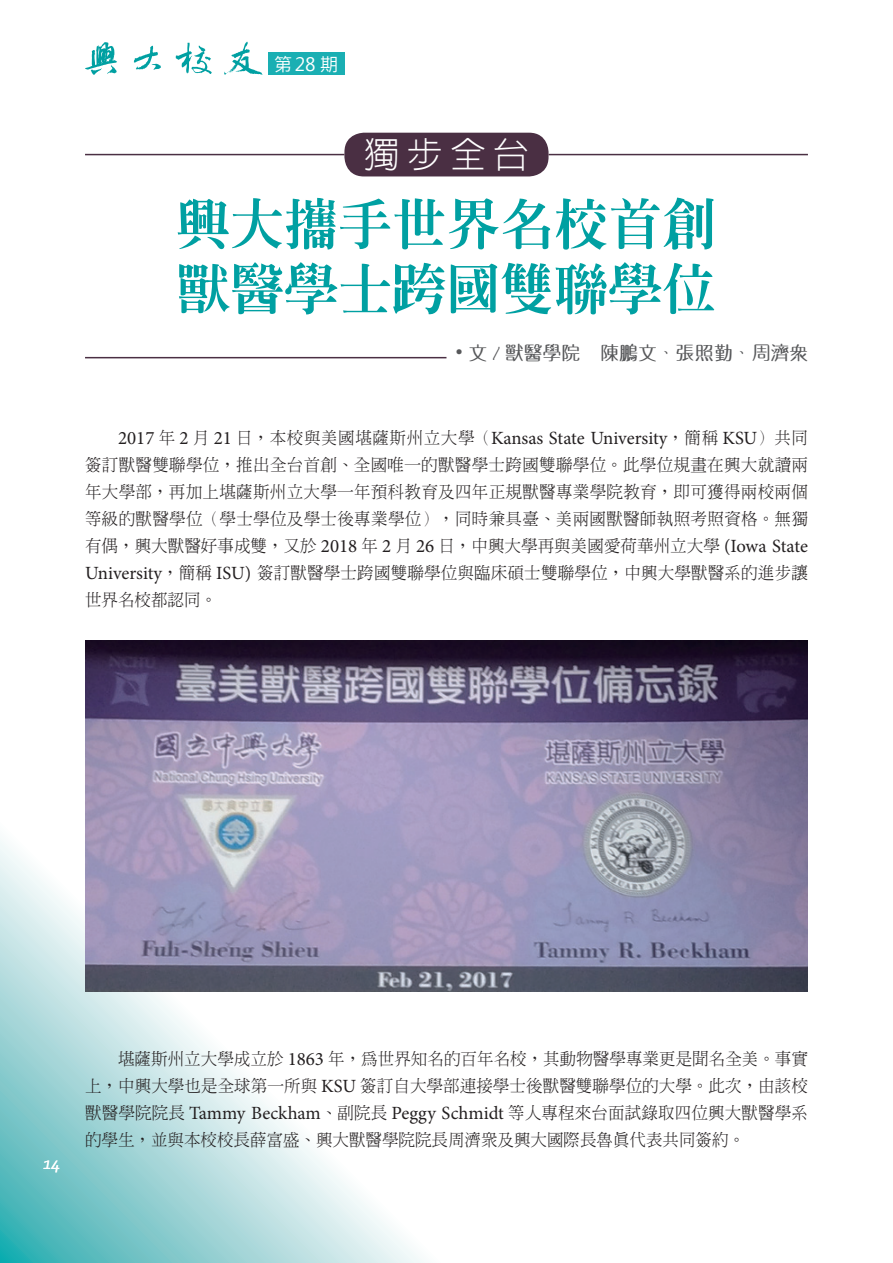
<style>
.page{position:relative;width:893px;height:1263px;background:#fff}
.page>*{position:absolute;margin:0;border:0;box-sizing:border-box;transform-origin:0 0}
.t1{font:800 54px/64.8px "AR Ming B5";color:#00a0a2}
.t2{font:300 36px "AR Hei B5";color:#fff}
.t3{font:18.6px "Minion Pro";letter-spacing:-.005em;color:#231f20}
.t4{font:18px "ID Yuan New";letter-spacing:.05em;color:#57585a}
.t5{font:600 18px "Noto Sans CJ Ktc";color:#fff}
.t6{font:italic 18px "Corbel";color:#fff}
.t7{font:300 16.5px/27px "AR Ming B5";color:#231f20;text-align:justify}
.s1{font-family:"Ebrima";font-weight:400;font-size:19.5px}
.s2{font-family:"AR Ming B5";font-weight:300;font-size:16.5px}
.s3{font-size:18.9px}
.s4{font-family:"Adobe Ming Std";font-weight:300;font-size:16.5px}
.s5{font-family:"Adobe Ming Std"}
.s6{font-family:"Minion Pro";font-weight:400;font-size:18.9px}
.s7{font-family:"Minion Pro";font-weight:400;font-size:18.6px}
</style>
<div class="page">
<svg style="left:0;top:840px;width:423px;height:423px"></svg>
<div style="left:344px;top:133px;width:205px;height:43px;background:#4a2f43;border-radius:20px"></div>
<hr style="left:85px;top:154px;width:259px;height:1px;background:#4a2f43">
<hr style="left:85px;top:357px;width:361px;height:1px;background:#4a2f43">
<hr style="left:549px;top:154px;width:259px;height:1px;background:#4a2f43">
<img style="left:85px;top:641px;width:723px;height:351px">
<div style="left:268px;top:53px;width:76px;height:22px;background:#1aafb3"></div>
<svg style="left:224px;top:42px;width:38px;height:33px"></svg>
<svg style="left:176px;top:43px;width:36px;height:31px"></svg>
<svg style="left:134px;top:46px;width:27px;height:24px"></svg>
<svg style="left:85px;top:42px;width:32px;height:33px"></svg>
<p class="t5" style="left:274px;top:54px;width:66px">第<span class="s1">28</span>期</p>
<h2 class="t2" style="left:364px;top:137px;width:167px">獨步全台</h2>
<h1 class="t1" style="left:176px;top:191px;width:542px">興大攜手世界名校首創獸醫學士跨國雙聯學位</h1>
<p class="t4" style="left:450px;top:344px;width:359px">˙文 / 獸醫學院 陳鵬文、張照勤、周濟眾</p>
<p class="t3" style="left:85px;top:426px;width:724px"><span class="s2">　　</span><span class="s3">2017</span> <span class="s2">年</span> <span class="s3">2</span> <span class="s2">月</span> <span class="s3">21</span> <span class="s2">日</span><span class="s4">，</span><span class="s2">本校與美國堪薩斯州立大學</span><span class="s4">（</span>Kansas State University<span class="s4">，</span><span class="s2">簡稱</span> KSU<span class="s4">）</span><span class="s2">共同</span></p>
<p class="t7" style="left:85px;top:452px;width:724px">簽訂獸醫雙聯學位<span class="s5">，</span>推出全台首創<span class="s5">、</span>全國唯一的獸醫學士跨國雙聯學位<span class="s5">。</span>此學位規畫在興大就讀兩年大學部<span class="s5">，</span>再加上堪薩斯州立大學一年預科教育及四年正規獸醫專業學院教育<span class="s5">，</span>即可獲得兩校兩個等級的獸醫學位<span class="s5">（</span>學士學位及學士後專業學位<span class="s5">），</span>同時兼具臺<span class="s5">、</span>美兩國獸醫師執照考照資格<span class="s5">。</span>無獨有偶<span class="s5">，</span>興大獸醫好事成雙<span class="s5">，</span>又於 <span class="s6">2018</span> 年 <span class="s6">2</span> 月 <span class="s6">26</span> 日<span class="s5">，</span>中興大學再與美國愛荷華州立大學 <span class="s7">(Iowa State University</span><span class="s5">，</span>簡稱 <span class="s7">ISU)</span> 簽訂獸醫學士跨國雙聯學位與臨床碩士雙聯學位<span class="s5">，</span>中興大學獸醫系的進步讓世界名校都認同<span class="s5">。</span></p>
<p class="t6" style="left:42px;top:1152px;width:23px">14</p>
<p class="t7" style="left:85px;top:1046px;width:724px">　　堪薩斯州立大學成立於 <span class="s6">1863</span> 年<span class="s5">，</span>為世界知名的百年名校<span class="s5">，</span>其動物醫學專業更是聞名全美<span class="s5">。</span>事實上<span class="s5">，</span>中興大學也是全球第一所與 <span class="s7">KSU</span> 簽訂自大學部連接學士後獸醫雙聯學位的大學<span class="s5">。</span>此次<span class="s5">，</span>由該校獸醫學院院長 <span class="s7">Tammy Beckham</span><span class="s5">、</span>副院長 <span class="s7">Peggy Schmidt</span> 等人專程來台面試錄取四位興大獸醫學系的學生<span class="s5">，</span>並與本校校長薛富盛<span class="s5">、</span>興大獸醫學院院長周濟眾及興大國際長魯真代表共同簽約<span class="s5">。</span></p>
</div>
